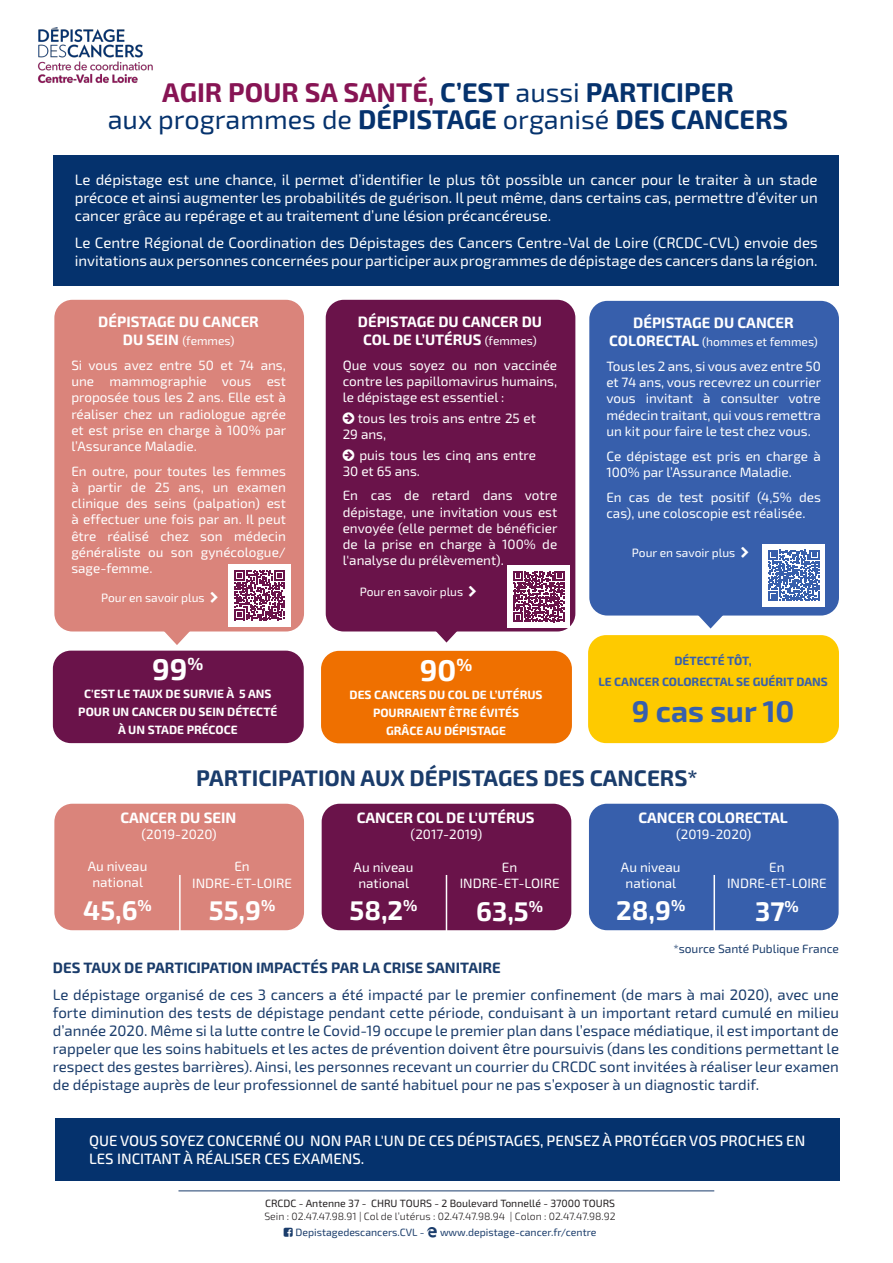
<style>
.page{position:relative;width:893px;height:1263px;background:#fff}
.page>*{position:absolute;margin:0;border:0;box-sizing:border-box;transform-origin:0 0}
.t1{font:700 30px "Exo 2";color:#375fac}
.t2{font:700 30px "Exo 2";color:#fff}
.t3{font:27px "Exo 2";color:#05326d}
.t4{font:700 27px "Exo 2";color:#871454}
.t5{font:700 27px "Exo 2";color:#fff}
.t6{font:700 22.5px "Exo 2";color:#1a3c6b}
.t7{font:15px/18px "Exo 2";color:#1a3c6b;text-align:justify}
.t8{font:15px/18px "Exo 2";color:#fff;text-align:justify}
.t9{font:700 15px/18px "Exo 2";color:#fff;text-align:center}
.t10{font:500 15px/18px "Exo 2";color:#fff}
.t11{font:700 15px "Exo 2";color:#1a3c6b}
.t12{font:13.5px/16.2px "Exo 2";color:#fff;text-align:justify}
.t13{font:13.5px "Exo 2";color:#fff}
.t14{font:700 12px/18px "Exo 2";color:#fff;text-align:center}
.t15{font:12px "Exo 2";color:#fff}
.t16{font:700 12px "Exo 2";color:#375fac}
.t17{font:12px "Exo 2";color:#1a3c6b}
.t18{font:300 10.5px "Exo 2";color:#231f20}
.t19{font:10.5px "Exo 2";color:#231f20}
.t20{font:10.5px "Exo 2";color:#1a3c6b}
.s1{color:#05326d}
.s2{font-weight:400;color:#05326d}
.s3{font-weight:700}
.s4{font-weight:700;font-size:15px}
.s5{font-weight:400;font-size:12px}
</style>
<div class="page">
<img style="left:38px;top:27px;width:115px;height:56px">
<div style="left:55px;top:1118px;width:784px;height:62px;background:#05326d"></div>
<hr style="left:178px;top:1190px;width:536px;height:1px;background:#1a3c6b">
<div style="left:53px;top:155px;width:786px;height:131px;background:#05326d"></div>
<div style="left:53px;top:651px;width:251px;height:92px;background:#6a134a;border-radius:18px"></div>
<div style="left:54px;top:300px;width:250px;height:331px;background:#da847b;border-radius:18px"></div>
<div style="left:588px;top:635px;width:251px;height:108px;background:#feca00;border-radius:18px"></div>
<div style="left:589px;top:301px;width:250px;height:314px;background:#375fac;border-radius:18px"></div>
<div style="left:321px;top:651px;width:251px;height:92px;background:#ef7000;border-radius:18px"></div>
<div style="left:326px;top:300px;width:249px;height:331px;background:#6a134a;border-radius:18px"></div>
<svg style="left:164px;top:631px;width:26px;height:14px"></svg>
<svg style="left:433px;top:631px;width:27px;height:11px"></svg>
<svg style="left:697px;top:615px;width:27px;height:13px"></svg>
<div style="left:229px;top:564px;width:62px;height:62px;background:#fff"></div>
<svg style="left:235px;top:570px;width:50px;height:50px"></svg>
<div style="left:508px;top:566px;width:62px;height:62px;background:#fff"></div>
<svg style="left:513px;top:571px;width:51px;height:51px"></svg>
<div style="left:54px;top:804px;width:250px;height:126px;background:#da847b;border-radius:18px"></div>
<div style="left:322px;top:804px;width:249px;height:126px;background:#6a134a;border-radius:18px"></div>
<div style="left:589px;top:804px;width:250px;height:126px;background:#375fac;border-radius:18px"></div>
<div style="left:763px;top:544px;width:62px;height:62px;background:#fff"></div>
<svg style="left:768px;top:550px;width:51px;height:51px"></svg>
<hr style="left:179px;top:875px;width:2px;height:61px;background:#fff">
<hr style="left:446px;top:875px;width:1px;height:61px;background:#fff">
<hr style="left:713px;top:875px;width:2px;height:61px;background:#fff">
<p class="t4" style="left:162px;top:76px;width:573px">AGIR POUR SA SANTÉ, <span class="s1">C’EST</span> <span class="s2">aussi</span> <span class="s1">PARTICIPER</span></p>
<p class="t3" style="left:108px;top:104px;width:682px">aux programmes de <span class="s3">DÉPISTAGE</span> organisé <span class="s3">DES CANCERS</span></p>
<p class="t8" style="left:75px;top:171px;width:744px">Le dépistage est une chance, il permet d’identifier le plus tôt possible un cancer pour le traiter à un stade précoce et ainsi augmenter les probabilités de guérison. Il peut même, dans certains cas, permettre d’éviter un cancer grâce au repérage et au traitement d’une lésion précancéreuse.</p>
<p class="t8" style="left:75px;top:234px;width:744px">Le Centre Régional de Coordination des Dépistages des Cancers Centre-Val de Loire (CRCDC-CVL) envoie des invitations aux personnes concernées pour participer aux programmes de dépistage des cancers dans la région.</p>
<p class="t9" style="left:98px;top:313px;width:162px">DÉPISTAGE DU CANCER</p>
<p class="t15" style="left:123px;top:334px;width:113px"><span class="s4">DU SEIN</span> (femmes)</p>
<p class="t12" style="left:71px;top:357px;width:216px">Si vous avez entre 50 et 74 ans, une mammographie vous est proposée tous les 2 ans. Elle est à réaliser chez un radiologue agrée et est prise en charge à 100% par l’Assurance Maladie.</p>
<p class="t12" style="left:71px;top:463px;width:216px">En outre, pour toutes les femmes à partir de 25 ans, un examen clinique des seins (palpation) est à effectuer une fois par an. Il peut être réalisé chez son médecin généraliste ou son gynécologue/ sage-femme.</p>
<p class="t15" style="left:101px;top:590px;width:105px">Pour en savoir plus</p>
<p class="t2" style="left:152px;top:652px;width:53px">99<sup>%</sup></p>
<p class="t14" style="left:84px;top:685px;width:189px">C'EST LE TAUX DE SURVIE À 5 ANS</p>
<p class="t14" style="left:78px;top:703px;width:201px">POUR UN CANCER DU SEIN DÉTECTÉ</p>
<p class="t14" style="left:118px;top:721px;width:121px">À UN STADE PRÉCOCE</p>
<p class="t9" style="left:358px;top:313px;width:186px">DÉPISTAGE DU CANCER DU<br>COL DE L’UTÉRUS <span class="s5">(femmes)</span></p>
<p class="t12" style="left:343px;top:357px;width:216px">Que vous soyez ou non vaccinée contre les papillomavirus humains, le dépistage est essentiel :</p>
<p class="t12" style="left:343px;top:410px;width:195px;text-indent:15px">tous les trois ans entre 25 et<br>29 ans,</p>
<p class="t12" style="left:343px;top:447px;width:195px;text-indent:17px">puis tous les cinq ans entre<br>30 et 65 ans.</p>
<p class="t12" style="left:343px;top:488px;width:216px">En cas de retard dans votre dépistage, une invitation vous est envoyée (elle permet de bénéficier de la prise en charge à 100% de l'analyse du prélèvement).</p>
<p class="t15" style="left:360px;top:585px;width:105px">Pour en savoir plus</p>
<p class="t2" style="left:420px;top:652px;width:54px">90<sup>%</sup></p>
<p class="t14" style="left:350px;top:686px;width:194px">DES CANCERS DU COL DE L’UTÉRUS<br>POURRAIENT ÊTRE ÉVITÉS</p>
<p class="t14" style="left:386px;top:722px;width:121px">GRÂCE AU DÉPISTAGE</p>
<p class="t9" style="left:633px;top:314px;width:162px">DÉPISTAGE DU CANCER</p>
<p class="t15" style="left:609px;top:335px;width:210px"><span class="s4">COLORECTAL</span> (hommes et femmes)</p>
<p class="t12" style="left:606px;top:358px;width:216px">Tous les 2 ans, si vous avez entre 50 et 74 ans, vous recevrez un courrier vous invitant à consulter votre médecin traitant, qui vous remettra un kit pour faire le test chez vous.</p>
<p class="t12" style="left:606px;top:448px;width:216px">Ce dépistage est pris en charge à<br>100% par l’Assurance Maladie.</p>
<p class="t12" style="left:606px;top:489px;width:216px">En cas de test positif (4,5% des cas), une coloscopie est réalisée.</p>
<p class="t15" style="left:632px;top:546px;width:105px">Pour en savoir plus</p>
<p class="t16" style="left:674px;top:653px;width:79px">DÉTECTÉ TÔT,</p>
<p class="t16" style="left:598px;top:674px;width:231px">LE CANCER COLORECTAL SE GUÉRIT DANS</p>
<p class="t1" style="left:632px;top:693px;width:164px">9 cas sur 10</p>
<p class="t6" style="left:196px;top:764px;width:503px">PARTICIPATION AUX DÉPISTAGES DES CANCERS*</p>
<p class="t9" style="left:120px;top:809px;width:117px">CANCER DU SEIN</p>
<p class="t13" style="left:141px;top:827px;width:77px">(2019-2020)</p>
<p class="t9" style="left:357px;top:809px;width:179px">CANCER COL DE L'UTÉRUS</p>
<p class="t12" style="left:411px;top:827px;width:73px">(2017-2019)</p>
<p class="t9" style="left:638px;top:809px;width:151px">CANCER COLORECTAL</p>
<p class="t12" style="left:676px;top:827px;width:77px">(2019-2020)</p>
<p class="t12" style="left:88px;top:858px;width:61px">Au niveau</p>
<p class="t12" style="left:92px;top:875px;width:52px">national</p>
<p class="t5" style="left:83px;top:894px;width:70px">45,6<sup>%</sup></p>
<p class="t12" style="left:234px;top:859px;width:17px">En</p>
<p class="t12" style="left:192px;top:875px;width:101px">INDRE-ET-LOIRE</p>
<p class="t5" style="left:209px;top:895px;width:68px">55,9<sup>%</sup></p>
<p class="t12" style="left:354px;top:859px;width:61px">Au niveau</p>
<p class="t12" style="left:358px;top:875px;width:52px">national</p>
<p class="t5" style="left:349px;top:895px;width:70px">58,2<sup>%</sup></p>
<p class="t12" style="left:502px;top:859px;width:17px">En</p>
<p class="t12" style="left:460px;top:875px;width:101px">INDRE-ET-LOIRE</p>
<p class="t5" style="left:476px;top:895px;width:68px">63,5<sup>%</sup></p>
<p class="t12" style="left:621px;top:859px;width:61px">Au niveau</p>
<p class="t12" style="left:626px;top:875px;width:52px">national</p>
<p class="t5" style="left:616px;top:895px;width:71px">28,9<sup>%</sup></p>
<p class="t12" style="left:769px;top:859px;width:17px">En</p>
<p class="t12" style="left:727px;top:875px;width:101px">INDRE-ET-LOIRE</p>
<p class="t5" style="left:755px;top:895px;width:45px">37<sup>%</sup></p>
<p class="t17" style="left:673px;top:942px;width:167px">*source Santé Publique France</p>
<p class="t11" style="left:53px;top:959px;width:449px">DES TAUX DE PARTICIPATION IMPACTÉS PAR LA CRISE SANITAIRE</p>
<p class="t7" style="left:53px;top:986px;width:788px">Le dépistage organisé de ces 3 cancers a été impacté par le premier confinement (de mars à mai 2020), avec une forte diminution des tests de dépistage pendant cette période, conduisant à un important retard cumulé en milieu d’année 2020. Même si la lutte contre le Covid-19 occupe le premier plan dans l’espace médiatique, il est important de rappeler que les soins habituels et les actes de prévention doivent être poursuivis (dans les conditions permettant le respect des gestes barrières). Ainsi, les personnes recevant un courrier du CRCDC sont invitées à réaliser leur examen de dépistage auprès de leur professionnel de santé habituel pour ne pas s’exposer à un diagnostic tardif.</p>
<p class="t10" style="left:89px;top:1132px;width:718px">QUE VOUS SOYEZ CONCERNÉ OU NON PAR L'UN DE CES DÉPISTAGES, PENSEZ À PROTÉGER VOS PROCHES EN<br>LES INCITANT À RÉALISER CES EXAMENS.</p>
<p class="t19" style="left:265px;top:1197px;width:351px">CRCDC - Antenne 37 - CHRU TOURS - 2 Boulevard Tonnellé - 37000 TOURS</p>
<p class="t18" style="left:264px;top:1210px;width:353px">Sein : 02.47.47.98.91 | Col de l’utérus : 02.47.47.98.94 | Colon : 02.47.47.98.92</p>
<p class="t20" style="left:295px;top:1226px;width:129px">Depistagedescancers.CVL ‑</p>
<p class="t20" style="left:440px;top:1226px;width:158px">www.depistage-cancer.fr/centre</p>
</div>
